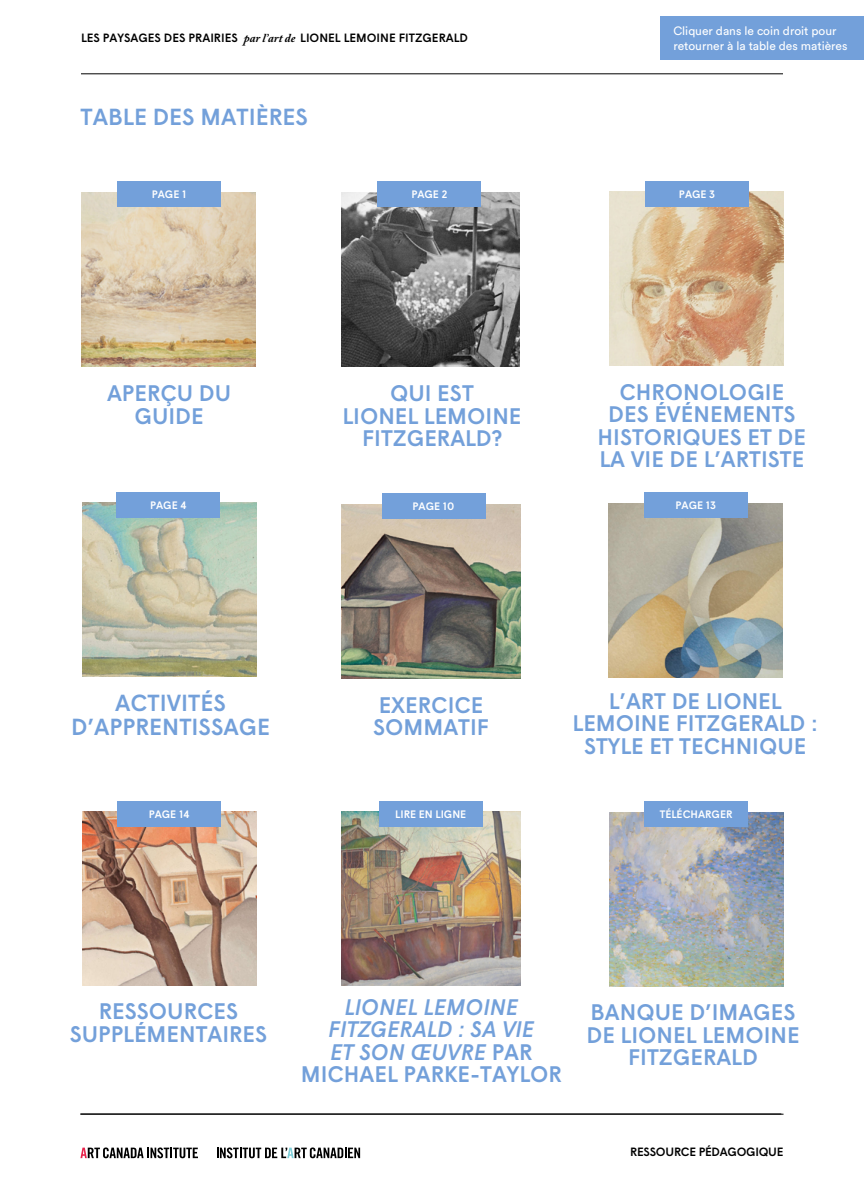
<style>
.page{position:relative;width:864px;height:1188px;background:#fff}
.page>*{position:absolute;margin:0;border:0;box-sizing:border-box;transform-origin:0 0}
.Heading_-_Centred{font:500 23.25px/24px "Wigrum";color:#73a0da;text-align:center}
.Heading{font:500 23.25px "Wigrum";color:#73a0da}
.ToC_Titles{font:500 22.5px/22.5px "Wigrum";color:#73a0da;text-align:center}
.ToC_Titles-2{font:italic 500 22.5px/22.5px "Wigrum";letter-spacing:.01em;color:#73a0da;text-align:center}
.t1{font:500 12px "Wigrum";color:#000}
.t2{font:12px/15px "Circular Std";color:#fff}
.t3{font:500 12px "Wigrum";letter-spacing:-.02em;color:#000}
.Body{font:500 10.8px "Wigrum";color:#fff}
.Page_Link{font:500 10.8px "Wigrum";color:#fff}
.s1{font-family:"Adobe Caslon Pro";font-weight:700;font-style:italic}
.s2{font-style:normal}
</style>
<div class="page">
<div style="left:660px;top:16px;width:204px;height:43px;background:#73a0da"></div>
<svg style="left:80px;top:1147px;width:118px;height:11px"></svg>
<svg style="left:217px;top:1147px;width:143px;height:11px"></svg>
<hr style="left:81px;top:73px;width:702px;height:1px;background:#000">
<img style="left:82px;top:193px;width:174px;height:174px">
<div style="left:118px;top:181px;width:103px;height:26px;background:#73a0da"></div>
<img style="left:82px;top:502px;width:174px;height:174px">
<div style="left:117px;top:493px;width:103px;height:25px;background:#73a0da"></div>
<img style="left:341px;top:504px;width:180px;height:174px">
<div style="left:382px;top:493px;width:103px;height:25px;background:#73a0da"></div>
<img style="left:341px;top:811px;width:180px;height:174px">
<div style="left:379px;top:801px;width:103px;height:25px;background:#73a0da"></div>
<img style="left:341px;top:192px;width:178px;height:174px">
<div style="left:378px;top:181px;width:103px;height:26px;background:#73a0da"></div>
<img style="left:83px;top:811px;width:174px;height:174px">
<div style="left:118px;top:801px;width:103px;height:25px;background:#73a0da"></div>
<img style="left:609px;top:504px;width:174px;height:174px">
<div style="left:644px;top:493px;width:103px;height:25px;background:#73a0da"></div>
<img style="left:609px;top:813px;width:174px;height:174px">
<div style="left:645px;top:802px;width:103px;height:25px;background:#73a0da"></div>
<img style="left:610px;top:191px;width:174px;height:174px">
<div style="left:646px;top:181px;width:103px;height:26px;background:#73a0da"></div>
<hr style="left:80px;top:1114px;width:704px;height:1px;background:#000">
<p class="t1" style="left:81px;top:29px;width:388px">LES PAYSAGES DES PRAIRIES <span class="s1">par l’art de</span> LIONEL LEMOINE FITZGERALD</p>
<p class="Heading" style="left:81px;top:100px;width:229px">TABLE DES MATIÈRES</p>
<p class="Body" style="left:152px;top:186px;width:36px">PAGE 1</p>
<p class="Body" style="left:411px;top:186px;width:38px">PAGE 2</p>
<p class="t2" style="left:673px;top:23px;width:176px">Cliquer dans le coin droit pour retourner à la table des matières</p>
<p class="Body" style="left:679px;top:186px;width:38px">PAGE 3</p>
<p class="ToC_Titles" style="left:107px;top:380px;width:126px">APERÇU DU<br>GUIDE</p>
<p class="Body" style="left:150px;top:497px;width:38px">PAGE 4</p>
<p class="ToC_Titles" style="left:390px;top:380px;width:85px">QUI EST</p>
<p class="ToC_Titles" style="left:342px;top:403px;width:181px">LIONEL LEMOINE</p>
<p class="ToC_Titles" style="left:362px;top:425px;width:141px">FITZGERALD?</p>
<p class="Body" style="left:413px;top:498px;width:43px">PAGE 10</p>
<p class="ToC_Titles" style="left:598px;top:379px;width:210px">CHRONOLOGIE<br>DES ÉVÉNEMENTS<br>HISTORIQUES ET DE<br>LA VIE DE L’ARTISTE</p>
<p class="Body" style="left:676px;top:497px;width:42px">PAGE 13</p>
<p class="Heading_-_Centred" style="left:71px;top:689px;width:201px">ACTIVITÉS<br>D’APPRENTISSAGE</p>
<p class="Body" style="left:149px;top:806px;width:42px">PAGE 14</p>
<p class="ToC_Titles" style="left:373px;top:692px;width:117px;text-align:left">EXERCICE<br>SOMMATIF</p>
<p class="Page_Link" style="left:395px;top:806px;width:73px">LIRE EN LIGNE</p>
<p class="ToC_Titles" style="left:573px;top:688px;width:247px">L’ART DE LIONEL<br>LEMOINE FITZGERALD :<br>STYLE ET TECHNIQUE</p>
<p class="Page_Link" style="left:660px;top:806px;width:74px">TÉLÉCHARGER</p>
<p class="ToC_Titles" style="left:70px;top:998px;width:199px">RESSOURCES<br>SUPPLÉMENTAIRES</p>
<p class="ToC_Titles-2" style="left:301px;top:994px;width:263px">LIONEL LEMOINE<br>FITZGERALD : SA VIE<br>ET SON ŒUVRE <span class="s2">PAR<br>MICHAEL PARKE-TAYLOR</span></p>
<p class="ToC_Titles" style="left:586px;top:999px;width:215px">BANQUE D’IMAGES<br>DE LIONEL LEMOINE<br>FITZGERALD</p>
<p class="t3" style="left:630px;top:1142px;width:155px">RESSOURCE PÉDAGOGIQUE</p>
</div>
